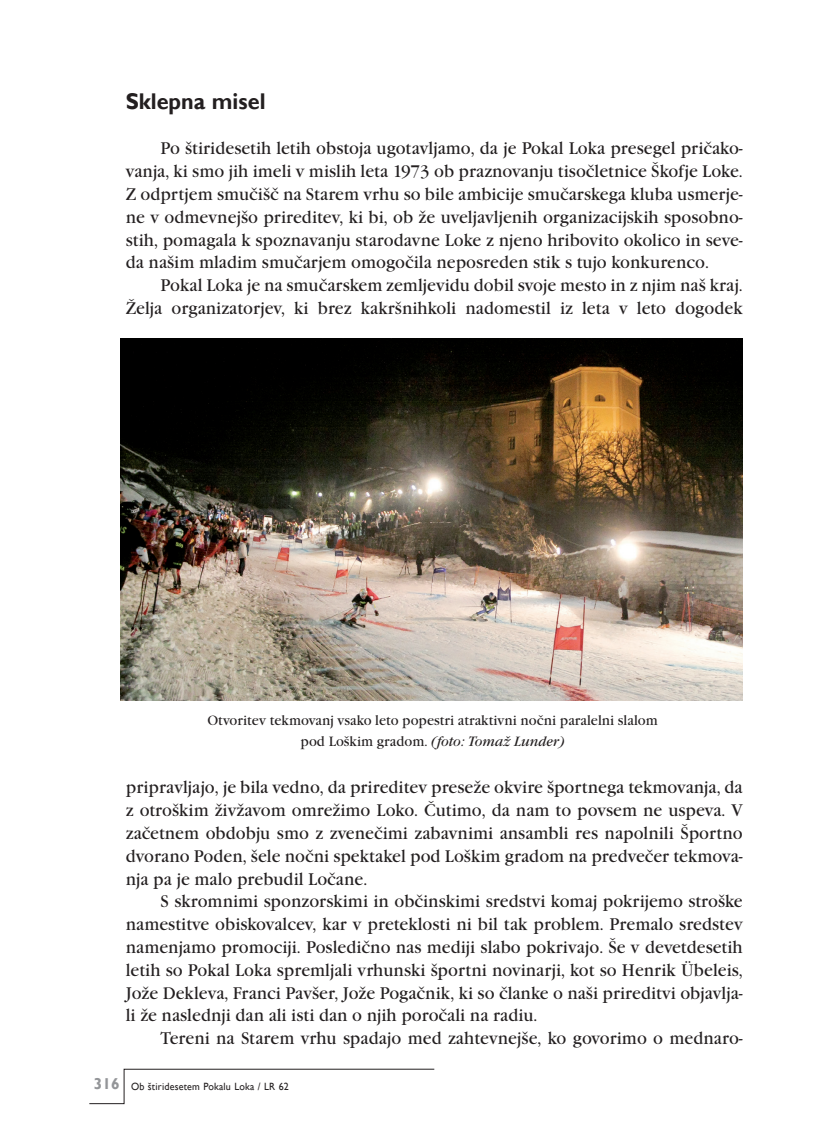
<style>
.page{position:relative;width:819px;height:1141px;background:#fff}
.page>*{position:absolute;margin:0;border:0;box-sizing:border-box;transform-origin:0 0}
.Izvlecek_Zahvala_NA{font:700 22.75px "Gill Sans";color:#231f20;scale:.95 1}
.Body__7_first_line{font:17.5px/22.8px "Garamond Itc TEE";color:#231f20;text-align:justify;scale:.95 1}
.Tekst_k_sliki_levo{font:14px/21px "Garamond Itc TEE";color:#231f20;text-align:center;scale:.95 1}
.t1{font:10.5px "Gill Sans";letter-spacing:.02em;color:#231f20;scale:.95 1}
.s1{font-style:italic}
.s2{font-weight:700;font-size:15.75px;color:#939598}
</style>
<div class="page">
<svg style="left:89px;top:1069px;width:345px;height:35px"></svg>
<img style="left:121px;top:339px;width:621px;height:362px">
<p class="Izvlecek_Zahvala_NA" style="left:126px;top:87px;width:148px">Sklepna misel</p>
<p class="Body__7_first_line" style="left:126px;top:137px;width:651px;text-indent:35px">Po štiridesetih letih obstoja ugotavljamo, da je Pokal Loka presegel pričako&shy;vanja, ki smo jih imeli v mislih leta 1973 ob praznovanju tisočletnice Škofje Loke.<br>Z odprtjem smučišč na Starem vrhu so bile ambicije smučarskega kluba usmerje&shy;ne v odmevnejšo prireditev, ki bi, ob že uveljavljenih organizacijskih sposobno&shy;stih, pomagala k spoznavanju starodavne Loke z njeno hribovito okolico in seve&shy;da našim mladim smučarjem omogočila neposreden stik s tujo konkurenco.</p>
<p class="Body__7_first_line" style="left:126px;top:274px;width:651px;text-align:right">Pokal Loka je na smučarskem zemljevidu dobil svoje mesto in z njim naš kraj.<br>Želja organizatorjev, ki brez kakršnihkoli nadomestil iz leta v leto dogodek</p>
<p class="Tekst_k_sliki_levo" style="left:207px;top:710px;width:475px">Otvoritev tekmovanj vsako leto popestri atraktivni nočni paralelni slalom pod Loškim gradom. <span class="s1">(foto: Tomaž Lunder)</span></p>
<p class="Body__7_first_line" style="left:126px;top:776px;width:651px">pripravljajo, je bila vedno, da prireditev preseže okvire športnega tekmovanja, da z otroškim živžavom omrežimo Loko. Čutimo, da nam to povsem ne uspeva. V začetnem obdobju smo z zvenečimi zabavnimi ansambli res napolnili Športno dvorano Poden, šele nočni spektakel pod Loškim gradom na predvečer tekmova&shy;nja pa je malo prebudil Ločane.</p>
<p class="Body__7_first_line" style="left:126px;top:890px;width:651px;text-indent:35px">S skromnimi sponzorskimi in občinskimi sredstvi komaj pokrijemo stroške namestitve obiskovalcev, kar v preteklosti ni bil tak problem. Premalo sredstev namenjamo promociji. Posledično nas mediji slabo pokrivajo. Še v devetdesetih letih so Pokal Loka spremljali vrhunski športni novinarji, kot so Henrik Übeleis, Jože Dekleva, Franci Pavšer, Jože Pogačnik, ki so članke o naši prireditvi objavlja&shy;li že naslednji dan ali isti dan o njih poročali na radiu.</p>
<p class="Body__7_first_line" style="left:160px;top:1027px;width:614px">Tereni na Starem vrhu spadajo med zahtevnejše, ko govorimo o mednaro-</p>
<p class="t1" style="left:94px;top:1080px;width:207px"><span class="s2">316</span> Ob štiridesetem Pokalu Loka / LR 62</p>
</div>
